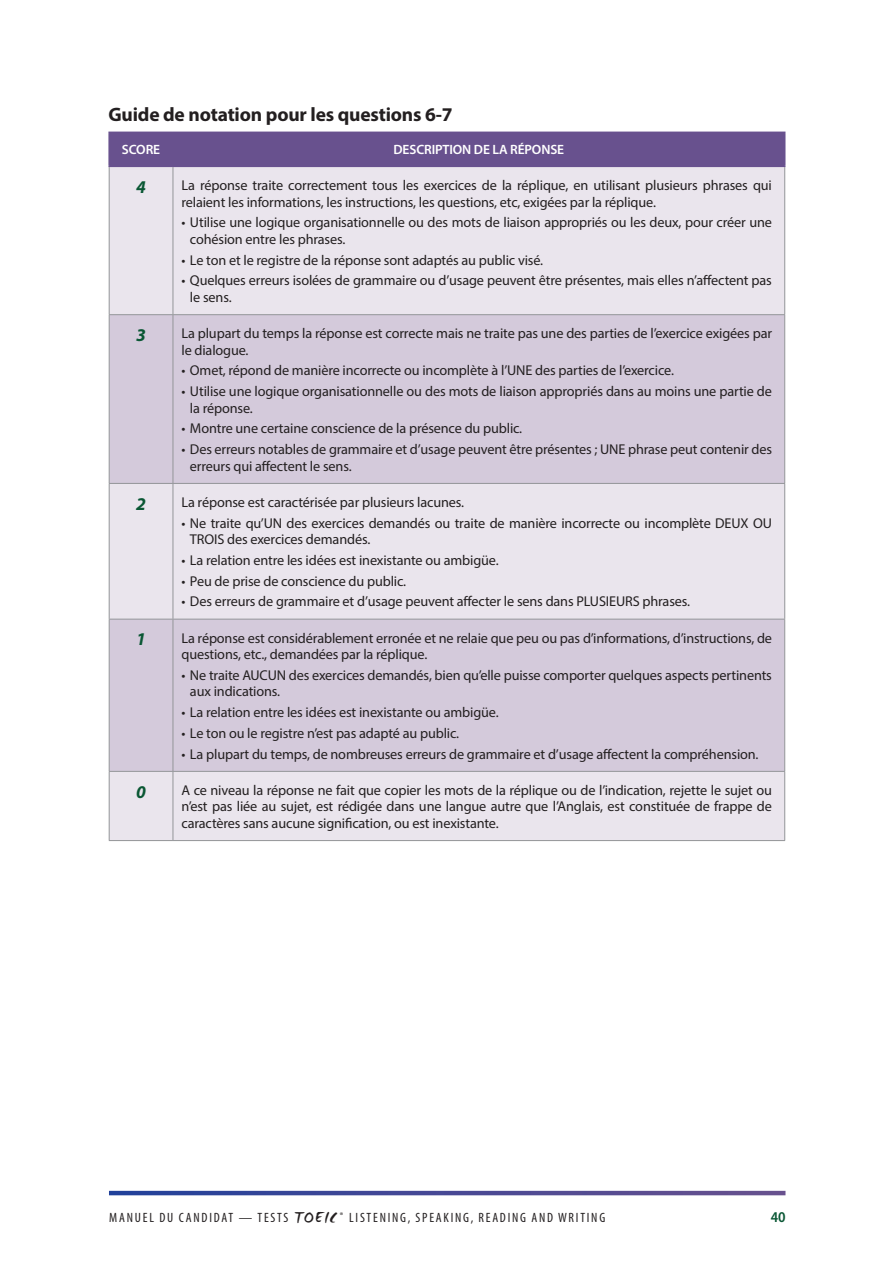
<style>
.page{position:relative;width:893px;height:1263px;background:#fff}
.page>*{position:absolute;margin:0;border:0;box-sizing:border-box;transform-origin:0 0}
.H3{font:700 19.5px "Myriad Pro";letter-spacing:-.01em;color:#231f20}
.Table-number{font:italic 700 18px "Myriad Pro";color:#0a5734}
.t1{font:600 semi-condensed 15px "Myriad Pro";color:#0a5734}
.Table-text{font:14.25px/16.5px "Myriad Pro";letter-spacing:-.01em;color:#231f20}
.t2{font:condensed 13.5px "Myriad Pro";letter-spacing:.13em;color:#231f20}
.Table-header{font:600 13.5px "Myriad Pro";letter-spacing:-.01em;color:#fff}
.s1{font-family:"WC Mano Negra Bta";font-stretch:normal;font-size:18px}
</style>
<div class="page">
<svg style="left:109px;top:1191px;width:676px;height:4px;background:#464894"></svg>
<div style="left:110px;top:133px;width:674px;height:33px;background:#68518e"></div>
<div style="left:110px;top:167px;width:674px;height:673px;background:#eae5ed"></div>
<svg style="left:110px;top:315px;width:674px;height:456px;background:#dad1e0"></svg>
<hr style="left:109px;top:167px;width:1px;height:147px;background:#939598">
<hr style="left:173px;top:167px;width:1px;height:147px;background:#939598">
<hr style="left:784px;top:167px;width:1px;height:147px;background:#939598">
<hr style="left:109px;top:314px;width:64px;height:1px;background:#939598">
<hr style="left:109px;top:315px;width:1px;height:168px;background:#939598">
<hr style="left:173px;top:314px;width:612px;height:1px;background:#939598">
<hr style="left:173px;top:315px;width:1px;height:168px;background:#939598">
<hr style="left:784px;top:315px;width:1px;height:168px;background:#939598">
<hr style="left:109px;top:483px;width:64px;height:1px;background:#939598">
<hr style="left:109px;top:484px;width:1px;height:135px;background:#939598">
<hr style="left:173px;top:483px;width:612px;height:1px;background:#939598">
<hr style="left:173px;top:484px;width:1px;height:135px;background:#939598">
<hr style="left:784px;top:484px;width:1px;height:135px;background:#939598">
<hr style="left:109px;top:619px;width:64px;height:1px;background:#939598">
<hr style="left:109px;top:619px;width:1px;height:152px;background:#939598">
<hr style="left:173px;top:619px;width:612px;height:1px;background:#939598">
<hr style="left:173px;top:619px;width:1px;height:152px;background:#939598">
<hr style="left:784px;top:619px;width:1px;height:152px;background:#939598">
<hr style="left:109px;top:771px;width:64px;height:1px;background:#939598">
<hr style="left:109px;top:772px;width:1px;height:68px;background:#939598">
<hr style="left:173px;top:771px;width:612px;height:1px;background:#939598">
<hr style="left:173px;top:772px;width:1px;height:68px;background:#939598">
<hr style="left:784px;top:772px;width:1px;height:68px;background:#939598">
<hr style="left:109px;top:840px;width:64px;height:1px;background:#939598">
<hr style="left:173px;top:840px;width:612px;height:1px;background:#939598">
<hr style="left:108px;top:133px;width:2px;height:33px;background:#68518e">
<hr style="left:108px;top:132px;width:65px;height:1px;background:#68518e">
<hr style="left:108px;top:166px;width:65px;height:1px;background:#68518e">
<hr style="left:172px;top:133px;width:2px;height:33px;background:#68518e">
<hr style="left:173px;top:132px;width:612px;height:1px;background:#68518e">
<hr style="left:784px;top:133px;width:1px;height:33px;background:#68518e">
<hr style="left:173px;top:166px;width:612px;height:1px;background:#68518e">
<h4 class="H3" style="left:108px;top:102px;width:346px">Guide de notation pour les questions 6-7</h4>
<p class="Table-header" style="left:122px;top:141px;width:40px">SCORE</p>
<p class="Table-header" style="left:394px;top:141px;width:172px">DESCRIPTION DE LA RÉPONSE</p>
<p class="Table-number" style="left:136px;top:175px;width:11px">4</p>
<p class="Table-text" style="left:181px;top:177px;width:592px">La réponse traite correctement tous les exercices de la réplique, en utilisant plusieurs phrases qui relaient les informations, les instructions, les questions, etc, exigées par la réplique.</p>
<p class="Table-text" style="left:190px;top:214px;width:583px;text-indent:-9px">• Utilise une logique organisationnelle ou des mots de liaison appropriés ou les deux, pour créer une cohésion entre les phrases.</p>
<p class="Table-text" style="left:181px;top:251px;width:363px">• Le ton et le registre de la réponse sont adaptés au public visé.</p>
<p class="Table-text" style="left:190px;top:272px;width:583px;text-indent:-9px">• Quelques erreurs isolées de grammaire ou d’usage peuvent être présentes, mais elles n’affectent pas le sens.</p>
<p class="Table-number" style="left:136px;top:323px;width:11px">3</p>
<p class="Table-text" style="left:181px;top:325px;width:592px">La plupart du temps la réponse est correcte mais ne traite pas une des parties de l’exercice exigées par le dialogue.</p>
<p class="Table-text" style="left:181px;top:362px;width:494px">• Omet, répond de manière incorrecte ou incomplète à l’UNE des parties de l’exercice.</p>
<p class="Table-text" style="left:190px;top:383px;width:583px;text-indent:-9px">• Utilise une logique organisationnelle ou des mots de liaison appropriés dans au moins une partie de la réponse.</p>
<p class="Table-text" style="left:181px;top:420px;width:342px">• Montre une certaine conscience de la présence du public.</p>
<p class="Table-text" style="left:190px;top:441px;width:584px;text-indent:-9px">• Des erreurs notables de grammaire et d’usage peuvent être présentes ; UNE phrase peut contenir des erreurs qui affectent le sens.</p>
<p class="Table-number" style="left:136px;top:492px;width:11px">2</p>
<p class="Table-text" style="left:181px;top:494px;width:284px">La réponse est caractérisée par plusieurs lacunes.</p>
<p class="Table-text" style="left:190px;top:514px;width:583px;text-indent:-9px">• Ne traite qu’UN des exercices demandés ou traite de manière incorrecte ou incomplète DEUX OU<br>TROIS des exercices demandés.</p>
<p class="Table-text" style="left:181px;top:552px;width:319px">• La relation entre les idées est inexistante ou ambigüe.</p>
<p class="Table-text" style="left:181px;top:572px;width:226px">• Peu de prise de conscience du public.</p>
<p class="Table-text" style="left:181px;top:593px;width:510px">• Des erreurs de grammaire et d’usage peuvent affecter le sens dans PLUSIEURS phrases.</p>
<p class="Table-number" style="left:136px;top:628px;width:11px">1</p>
<p class="Table-text" style="left:181px;top:629px;width:592px">La réponse est considérablement erronée et ne relaie que peu ou pas d’informations, d’instructions, de questions, etc., demandées par la réplique.</p>
<p class="Table-text" style="left:190px;top:667px;width:583px;text-indent:-9px">• Ne traite AUCUN des exercices demandés, bien qu’elle puisse comporter quelques aspects pertinents aux indications.</p>
<p class="Table-text" style="left:181px;top:704px;width:319px">• La relation entre les idées est inexistante ou ambigüe.</p>
<p class="Table-text" style="left:181px;top:725px;width:279px">• Le ton ou le registre n’est pas adapté au public.</p>
<p class="Table-text" style="left:181px;top:745px;width:579px">• La plupart du temps, de nombreuses erreurs de grammaire et d’usage affectent la compréhension.</p>
<p class="Table-number" style="left:136px;top:780px;width:11px">0</p>
<p class="Table-text" style="left:181px;top:781px;width:592px;text-align:justify">A ce niveau la réponse ne fait que copier les mots de la réplique ou de l’indication, rejette le sujet ou n’est pas liée au sujet, est rédigée dans une langue autre que l’Anglais, est constituée de frappe de caractères sans aucune signification, ou est inexistante.</p>
<p class="t2" style="left:109px;top:1209px;width:498px">MANUEL DU CANDIDAT — TESTS <span class="s1">TOEIC</span> <sup>®</sup> LISTENING, SPEAKING, READING AND WRITING</p>
<p class="t1" style="left:771px;top:1207px;width:16px">40</p>
</div>
